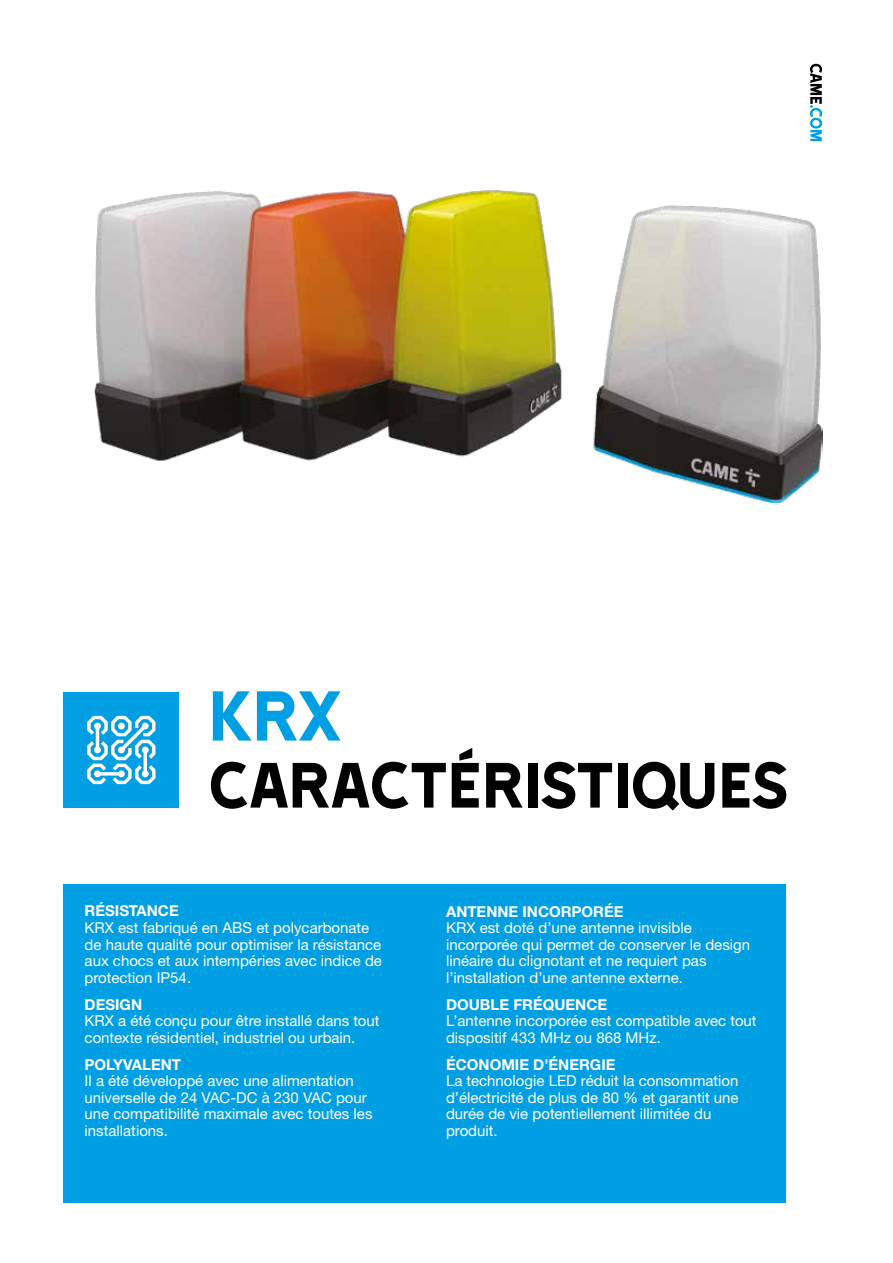
<style>
.page{position:relative;width:893px;height:1263px;background:#fff}
.page>*{position:absolute;margin:0;border:0;box-sizing:border-box;transform-origin:0 0}
.t1{font:81px "Came Type";color:#009fe3}
.t2{font:73.5px "Came Type";letter-spacing:-.025em;color:#000}
.t3{font:15px/16.5px "Helvetica Neue LTW1 G";color:#fff}
.t4{font:700 15px "Helvetica Neue LTW1 G";color:#fff}
</style>
<div class="page">
<img style="left:95px;top:190px;width:727px;height:313px">
<div style="left:63px;top:884px;width:723px;height:319px;background:#009fe3"></div>
<svg style="left:810px;top:64px;width:12px;height:77px"></svg>
<div style="left:63px;top:692px;width:116px;height:116px;background:#009fe3"></div>
<svg style="left:87px;top:716px;width:68px;height:68px"></svg>
<div style="left:118px;top:723px;width:7px;height:6px;background:#fff;border-radius:50%"></div>
<h1 class="t1" style="left:208px;top:673px;width:136px">KRX</h1>
<h2 class="t2" style="left:208px;top:746px;width:582px">CARACTÉRISTIQUES</h2>
<p class="t4" style="left:85px;top:902px;width:96px">RÉSISTANCE</p>
<p class="t3" style="left:85px;top:919px;width:299px">KRX est fabriqué en ABS et polycarbonate de haute qualité pour optimiser la résistance aux chocs et aux intempéries avec indice de protection IP54.</p>
<p class="t4" style="left:85px;top:995px;width:59px">DESIGN</p>
<p class="t3" style="left:85px;top:1012px;width:296px">KRX a été conçu pour être installé dans tout contexte résidentiel, industriel ou urbain.</p>
<p class="t4" style="left:85px;top:1055px;width:98px">POLYVALENT</p>
<p class="t3" style="left:85px;top:1072px;width:289px">Il a été développé avec une alimentation universelle de 24 VAC-DC à 230 VAC pour une compatibilité maximale avec toutes les installations.</p>
<p class="t4" style="left:446px;top:902px;width:179px">ANTENNE INCORPORÉE</p>
<p class="t3" style="left:446px;top:919px;width:306px">KRX est doté d’une antenne invisible incorporée qui permet de conserver le design linéaire du clignotant et ne requiert pas l’installation d’une antenne externe.</p>
<p class="t4" style="left:446px;top:995px;width:163px">DOUBLE FRÉQUENCE</p>
<p class="t3" style="left:446px;top:1012px;width:312px">L’antenne incorporée est compatible avec tout dispositif 433 MHz ou 868 MHz.</p>
<p class="t4" style="left:446px;top:1055px;width:171px">ÉCONOMIE D’ÉNERGIE</p>
<p class="t3" style="left:446px;top:1072px;width:294px">La technologie LED réduit la consommation d’électricité de plus de 80 % et garantit une durée de vie potentiellement illimitée du produit.</p>
</div>
